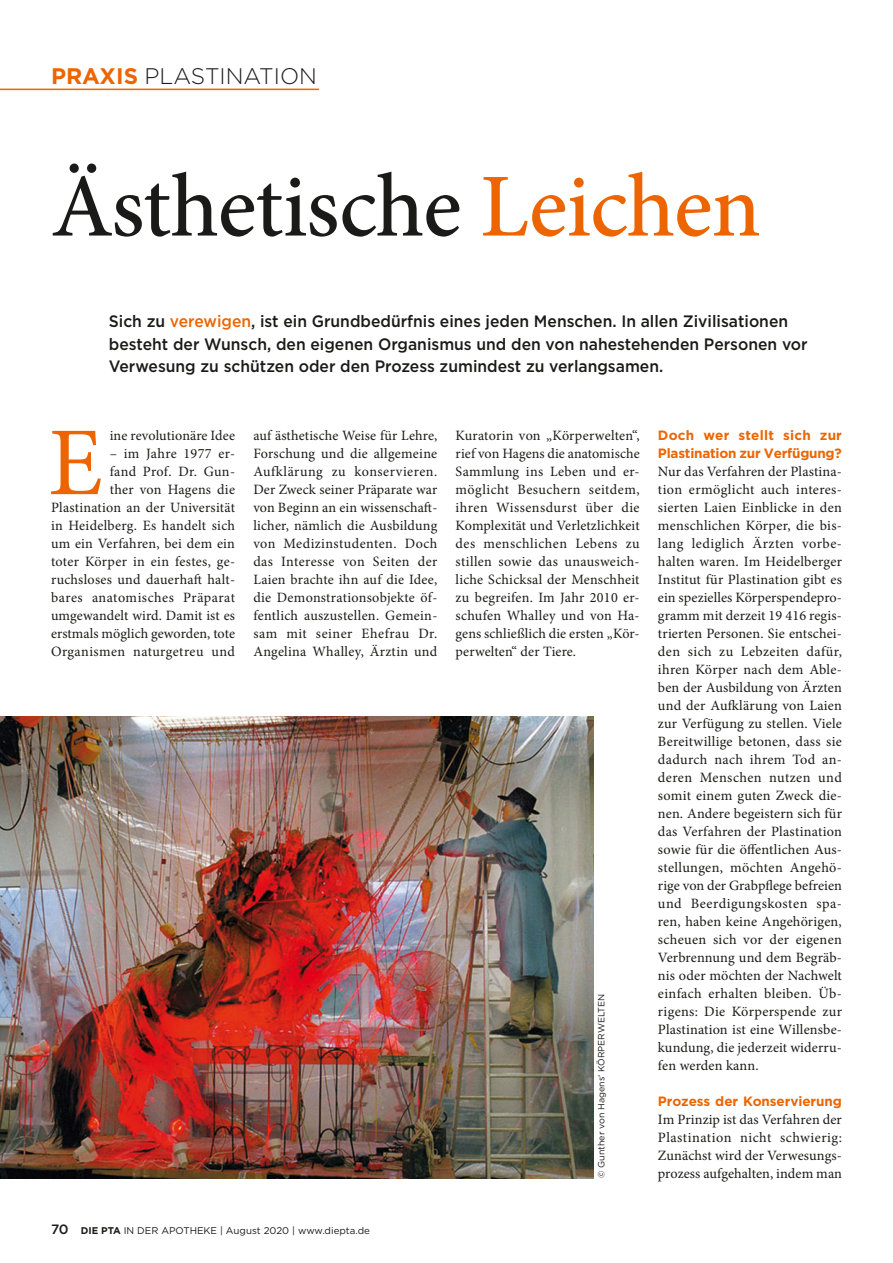
<style>
.page{position:relative;width:893px;height:1263px;background:#fff}
.page>*{position:absolute;margin:0;border:0;box-sizing:border-box;transform-origin:0 0}
.t1{font:97.35px "Minion Pro";color:#ec6502}
.t2{font:500 90px "Minion Pro";letter-spacing:-.01em;color:#1a1a18}
.t3{font:300 22.5px "Gotham";color:#1a1a18}
.t4{font:500 16.5px/22.5px "Gotham";color:#1a1a18;scale:.95 1}
.t5{font:14.25px/18px "Minion Pro";letter-spacing:.015em;color:#1a1a18;text-align:justify}
.t6{font:700 13.5px/18px "Gotham";letter-spacing:-.005em;color:#ec6502}
.t7{font:500 13.5px "Gotham";color:#1a1a18}
.t8{font:9.75px "Gotham";color:#1a1a18}
.t9{font:9px "Gotham";color:#1a1a18}
.s1{font-weight:700;color:#ec6502}
.s2{color:#ec6502}
.s3{font-weight:700}
</style>
<div class="page">
<hr style="left:0;top:89px;width:319px;height:1px;background:#ec6502">
<img style="left:0;top:716px;width:593px;height:462px">
<h3 class="t3" style="left:51px;top:62px;width:267px"><span class="s1">PRAXIS</span> PLASTINATION</h3>
<h2 class="t2" style="left:51px;top:146px;width:711px">Ästhetische <span class="s2">Leichen</span></h2>
<p class="t4" style="left:109px;top:310px;width:737px">Sich zu <span class="s2">verewigen</span>, ist ein Grundbedürfnis eines jeden Menschen. In allen Zivilisationen besteht der Wunsch, den eigenen Organismus und den von nahestehenden Personen vor<br>Verwesung zu schützen oder den Prozess zumindest zu verlangsamen.</p>
<h1 class="t1" style="left:48px;top:398px;width:56px">E</h1>
<p class="t5" style="left:110px;top:427px;width:127px">ine revolutionäre Idee</p>
<p class="t5" style="left:51px;top:445px;width:186px;text-align:right">– im Jahre 1977 er-<br>fand Prof. Dr. Gun-<br>ther von Hagens die<br>Plastination an der Universität in Heidelberg. Es handelt sich um ein Verfahren, bei dem ein toter Körper in ein festes, ge&shy;ruchsloses und dauerhaft halt&shy;bares anatomisches Präparat umgewandelt wird. Damit ist es erstmals möglich geworden, tote<br>Organismen naturgetreu und</p>
<p class="t5" style="left:253px;top:427px;width:186px">auf ästhetische Weise für Lehre, Forschung und die allgemeine Aufklärung zu konservieren.<br>Der Zweck seiner Präparate war von Beginn an ein wissenschaft&shy;licher, nämlich die Ausbildung von Medizinstudenten. Doch das Interesse von Seiten der Laien brachte ihn auf die Idee, die Demonstrationsobjekte öf&shy;fentlich auszustellen. Gemein&shy;sam mit seiner Ehefrau Dr.<br>Angelina Whalley, Ärztin und</p>
<p class="t5" style="left:456px;top:427px;width:186px">Kuratorin von „Körperwelten“, rief von Hagens die anatomische Sammlung ins Leben und er&shy;möglicht Besuchern seitdem, ihren Wissensdurst über die Komplexität und Verletzlichkeit des menschlichen Lebens zu stillen sowie das unausweich&shy;liche Schicksal der Menschheit zu begreifen. Im Jahr 2010 er&shy;schufen Whalley und von Ha&shy;gens schließlich die ersten „Kör&shy;perwelten“ der Tiere.</p>
<p class="t6" style="left:658px;top:426px;width:186px">Doch wer stellt sich zur<br>Plastination zur Verfügung?</p>
<p class="t5" style="left:658px;top:463px;width:186px">Nur das Verfahren der Plastina&shy;tion ermöglicht auch interes&shy;sierten Laien Einblicke in den menschlichen Körper, die bis&shy;lang lediglich Ärzten vorbe&shy;halten waren. Im Heidelberger Institut für Plastination gibt es ein spezielles Körperspendepro&shy;gramm mit derzeit 19 416 regis&shy;trierten Personen. Sie entschei&shy;den sich zu Lebzeiten dafür, ihren Körper nach dem Able&shy;ben der Ausbildung von Ärzten und der Aufklärung von Laien zur Verfügung zu stellen. Viele Bereitwillige betonen, dass sie dadurch nach ihrem Tod an&shy;deren Menschen nutzen und somit einem guten Zweck die&shy;nen. Andere begeistern sich für das Verfahren der Plastination sowie für die öffentlichen Aus&shy;stellungen, möchten Angehö&shy;rige von der Grabpflege befreien und Beerdigungskosten spa&shy;ren, haben keine Angehörigen, scheuen sich vor der eigenen Verbrennung und dem Begräb&shy;nis oder möchten der Nachwelt einfach erhalten bleiben. Üb&shy;rigens: Die Körperspende zur Plastination ist eine Willensbe&shy;kundung, die jederzeit widerru&shy;fen werden kann.</p>
<p class="t6" style="left:658px;top:1092px;width:185px">Prozess der Konservierung</p>
<p class="t5" style="left:658px;top:1111px;width:186px">Im Prinzip ist das Verfahren der Plastination nicht schwierig:<br>Zunächst wird der Verwesungs&shy;prozess aufgehalten, indem man</p>
<p class="t9" style="left:596px;top:1178px;width:186px;rotate:-90deg">© Gunther von Hagens‘ KÖRPERWELTEN</p>
<p class="t7" style="left:51px;top:1220px;width:19px">70</p>
<p class="t8" style="left:81px;top:1224px;width:291px"><span class="s3">DIE PTA</span> IN DER APOTHEKE | August 2020 | www.diepta.de</p>
</div>
